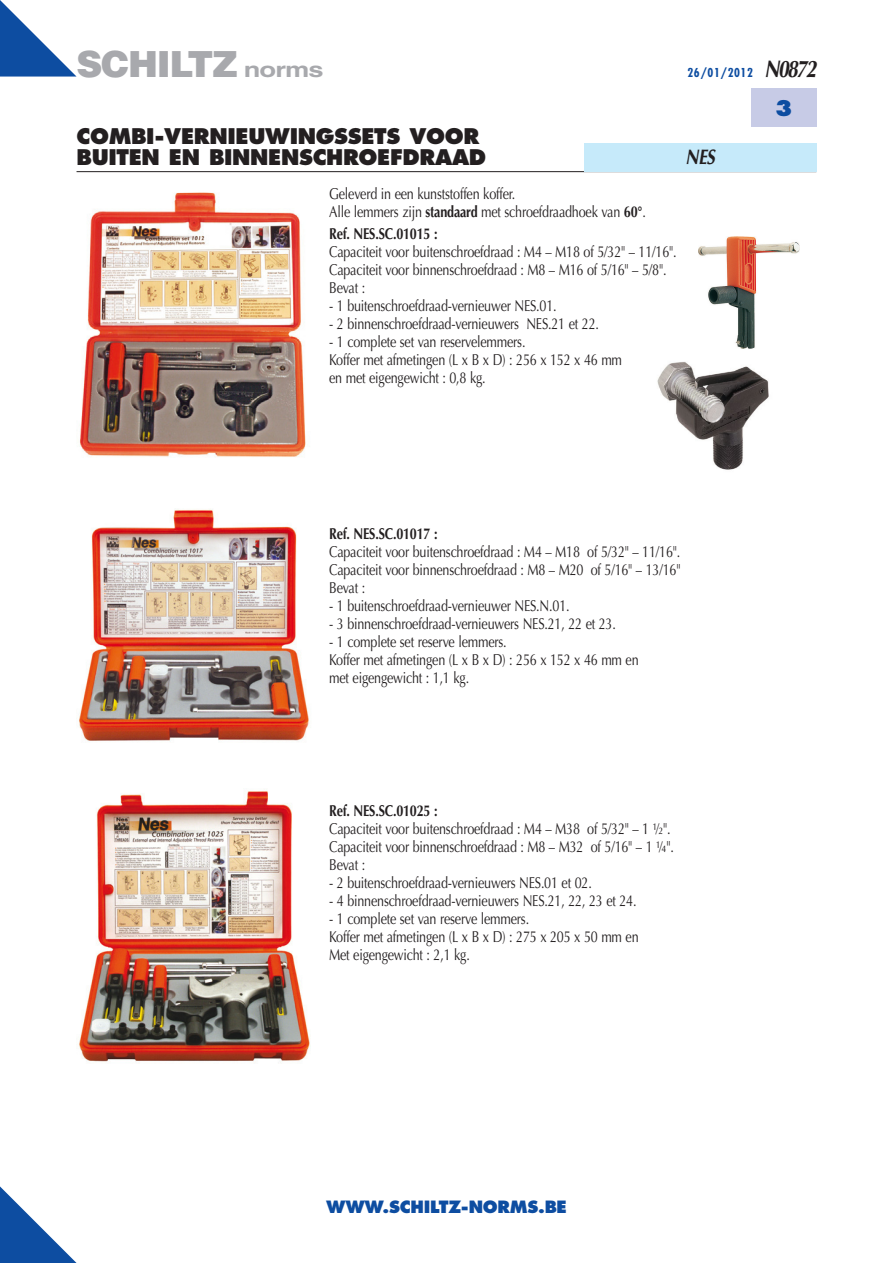
<style>
.page{position:relative;width:893px;height:1263px;background:#fff}
.page>*{position:absolute;margin:0;border:0;box-sizing:border-box;transform-origin:0 0}
.t1{font:900 36px "Helvetica";letter-spacing:-.035em;color:#a8a9ad}
._01_titre{font:800 21px/21px "Futura";letter-spacing:-.015em;color:#231f20}
._04_bloc_Art__DIN_IS{font:italic 700 21px "Optima";color:#231f20;scale:.8 1}
.t2{font:800 21px "Futura";color:#0d4da1}
.t3{font:800 16.5px "Futura";letter-spacing:-.015em;color:#0d4da1}
._03_body_txt{font:15.75px/18px "Optima";letter-spacing:-.015em;color:#231f20;scale:.8 1}
.t4{font:700 condensed 12px "Futura";letter-spacing:.05em;color:#0d4da1}
.s1{font-weight:700;font-size:21px}
.s2{font-weight:700}
.s3{font-family:"Optima";font-style:italic;font-stretch:normal;font-size:24px;color:#231f20}
</style>
<div class="page">
<svg style="left:0;top:1186px;width:77px;height:77px"></svg>
<hr style="left:77px;top:171px;width:739px;height:1px;background:#231f20">
<div style="left:751px;top:89px;width:65px;height:38px;background:#c7cbe6"></div>
<svg style="left:0;top:0;width:77px;height:77px"></svg>
<div style="left:584px;top:143px;width:232px;height:28px;background:#c6eafa"></div>
<img style="left:80px;top:192px;width:226px;height:265px">
<img style="left:79px;top:509px;width:230px;height:232px">
<img style="left:79px;top:791px;width:231px;height:272px">
<img style="left:657px;top:362px;width:112px;height:108px">
<img style="left:699px;top:236px;width:100px;height:113px">
<h1 class="t1" style="left:77px;top:40px;width:248px">SCHILTZ <span class="s1">norms</span></h1>
<p class="_01_titre" style="left:77px;top:125px;width:411px">COMBI-VERNIEUWINGSSETS VOOR<br>BUITEN EN BINNENSCHROEFDRAAD</p>
<p class="_03_body_txt" style="left:329px;top:184px;width:397px">Geleverd in een kunststoffen koffer.<br>Alle lemmers zijn <span class="s2">standaard</span> met schroefdraadhoek van <span class="s2">60°</span>.</p>
<p class="_03_body_txt" style="left:329px;top:225px;width:436px"><span class="s2">Ref. NES.SC.01015 :<br></span>Capaciteit voor buitenschroefdraad : M4 – M18 of 5/32" – 11/16".<br>Capaciteit voor binnenschroefdraad : M8 – M16 of 5/16" – 5/8".<br>Bevat :</p>
<p class="_03_body_txt" style="left:329px;top:297px;width:286px">- 1 buitenschroefdraad-vernieuwer NES.01.</p>
<p class="_03_body_txt" style="left:329px;top:315px;width:339px">- 2 binnenschroefdraad-vernieuwers NES.21 et 22.</p>
<p class="_03_body_txt" style="left:329px;top:333px;width:368px">- 1 complete set van reservelemmers.<br>Koffer met afmetingen (L x B x D) : 256 x 152 x 46 mm en met eigengewicht : 0,8 kg.</p>
<p class="t4" style="left:687px;top:65px;width:130px">26/01/2012 <span class="s3">N0872</span></p>
<p class="_04_bloc_Art__DIN_IS" style="left:686px;top:145px;width:38px">NES</p>
<h2 class="t2" style="left:775px;top:95px;width:19px">3</h2>
<p class="_03_body_txt" style="left:329px;top:524px;width:441px"><span class="s2">Ref. NES.SC.01017 :<br></span>Capaciteit voor buitenschroefdraad : M4 – M18 of 5/32" – 11/16".<br>Capaciteit voor binnenschroefdraad : M8 – M20 of 5/16" – 13/16" Bevat :</p>
<p class="_03_body_txt" style="left:329px;top:596px;width:302px">- 1 buitenschroefdraad-vernieuwer NES.N.01.</p>
<p class="_03_body_txt" style="left:329px;top:614px;width:360px">- 3 binnenschroefdraad-vernieuwers NES.21, 22 et 23.</p>
<p class="_03_body_txt" style="left:329px;top:632px;width:388px">- 1 complete set reserve lemmers.<br>Koffer met afmetingen (L x B x D) : 256 x 152 x 46 mm en met eigengewicht : 1,1 kg.</p>
<p class="_03_body_txt" style="left:329px;top:802px;width:433px"><span class="s2">Ref. NES.SC.01025 :<br></span>Capaciteit voor buitenschroefdraad : M4 – M38 of 5/32" – 1 ½".<br>Capaciteit voor binnenschroefdraad : M8 – M32 of 5/16" – 1 ¼".<br>Bevat :</p>
<p class="_03_body_txt" style="left:329px;top:874px;width:330px">- 2 buitenschroefdraad-vernieuwers NES.01 et 02.</p>
<p class="_03_body_txt" style="left:329px;top:892px;width:386px">- 4 binnenschroefdraad-vernieuwers NES.21, 22, 23 et 24.</p>
<p class="_03_body_txt" style="left:329px;top:910px;width:388px">- 1 complete set van reserve lemmers.<br>Koffer met afmetingen (L x B x D) : 275 x 205 x 50 mm en<br>Met eigengewicht : 2,1 kg.</p>
<p class="t3" style="left:326px;top:1197px;width:242px">WWW.SCHILTZ-NORMS.BE</p>
</div>
